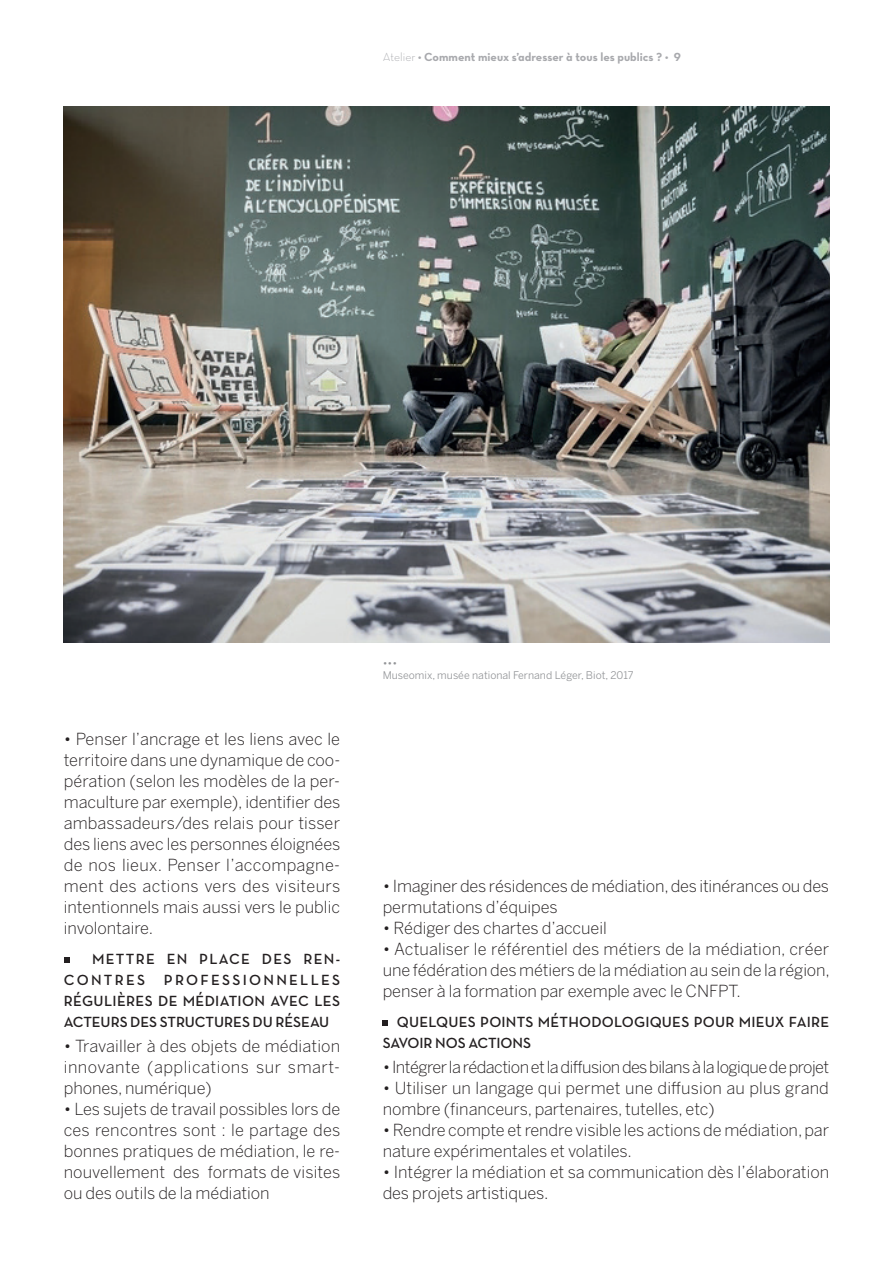
<style>
.page{position:relative;width:893px;height:1263px;background:#fff}
.page>*{position:absolute;margin:0;border:0;box-sizing:border-box;transform-origin:0 0}
.t1{font:300 16.5px/21px "Benton Sans";letter-spacing:-.005em;color:#231f20;text-align:justify}
.t2{font:300 16.5px "Benton Sans";letter-spacing:-.035em;color:#231f20}
.t3{font:600 15px/21px "Neutra Text TF";letter-spacing:.015em;color:#231f20;text-align:justify}
.t4{font:12px "Neutra Text Bold Alt";color:#a8a9ad}
.t5{font:10.5px/12.6px "Benton Sans";color:#939598}
.s1{font-family:"Neutra Text TF";font-weight:300}
</style>
<div class="page">
<img style="left:64px;top:106px;width:765px;height:536px">
<svg style="left:64px;top:957px;width:5px;height:5px"></svg>
<svg style="left:383px;top:1020px;width:5px;height:5px"></svg>
<p class="t4" style="left:383px;top:50px;width:300px"><span class="s1">Atelier</span> • Comment mieux s’adresser à tous les publics ? • 9</p>
<p class="t1" style="left:64px;top:729px;width:278px">• Penser l’ancrage et les liens avec le territoire dans une dynamique de coo&shy;pération (selon les modèles de la per&shy;maculture par exemple), identifier des ambassadeurs/des relais pour tisser des liens avec les personnes éloignées de nos lieux. Penser l’accompagne&shy;ment des actions vers des visiteurs intentionnels mais aussi vers le public involontaire.</p>
<p class="t3" style="left:64px;top:948px;width:278px;text-indent:28px">METTRE EN PLACE DES REN-CONTRES PROFESSIONNELLES RÉGULIÈRES DE MÉDIATION AVEC LES ACTEURS DES STRUCTURES DU RÉSEAU</p>
<p class="t1" style="left:64px;top:1035px;width:278px">• Travailler à des objets de médiation innovante (applications sur smart&shy;phones, numérique)</p>
<p class="t1" style="left:64px;top:1098px;width:278px">• Les sujets de travail possibles lors de ces rencontres sont : le partage des bonnes pratiques de médiation, le re&shy;nouvellement des formats de visites ou des outils de la médiation</p>
<p class="t5" style="left:383px;top:656px;width:252px">•••<br>Museomix, musée national Fernand Léger, Biot, 2017</p>
<p class="t1" style="left:383px;top:876px;width:448px">• Imaginer des résidences de médiation, des itinérances ou des permutations d’équipes</p>
<p class="t1" style="left:383px;top:918px;width:226px">• Rédiger des chartes d’accueil</p>
<p class="t1" style="left:383px;top:939px;width:449px">• Actualiser le référentiel des métiers de la médiation, créer une fédération des métiers de la médiation au sein de la région, penser à la formation par exemple avec le CNFPT.</p>
<p class="t3" style="left:383px;top:1011px;width:448px;text-indent:14px">QUELQUES POINTS MÉTHODOLOGIQUES POUR MIEUX FAIRE<br>SAVOIR NOS ACTIONS</p>
<p class="t2" style="left:383px;top:1057px;width:448px">• Intégrer la rédaction et la diffusion des bilans à la logique de projet</p>
<p class="t1" style="left:383px;top:1077px;width:448px">• Utiliser un langage qui permet une diffusion au plus grand nombre (financeurs, partenaires, tutelles, etc)</p>
<p class="t1" style="left:383px;top:1119px;width:448px">• Rendre compte et rendre visible les actions de médiation, par nature expérimentales et volatiles.</p>
<p class="t1" style="left:383px;top:1161px;width:448px">• Intégrer la médiation et sa communication dès l’élaboration des projets artistiques.</p>
</div>
